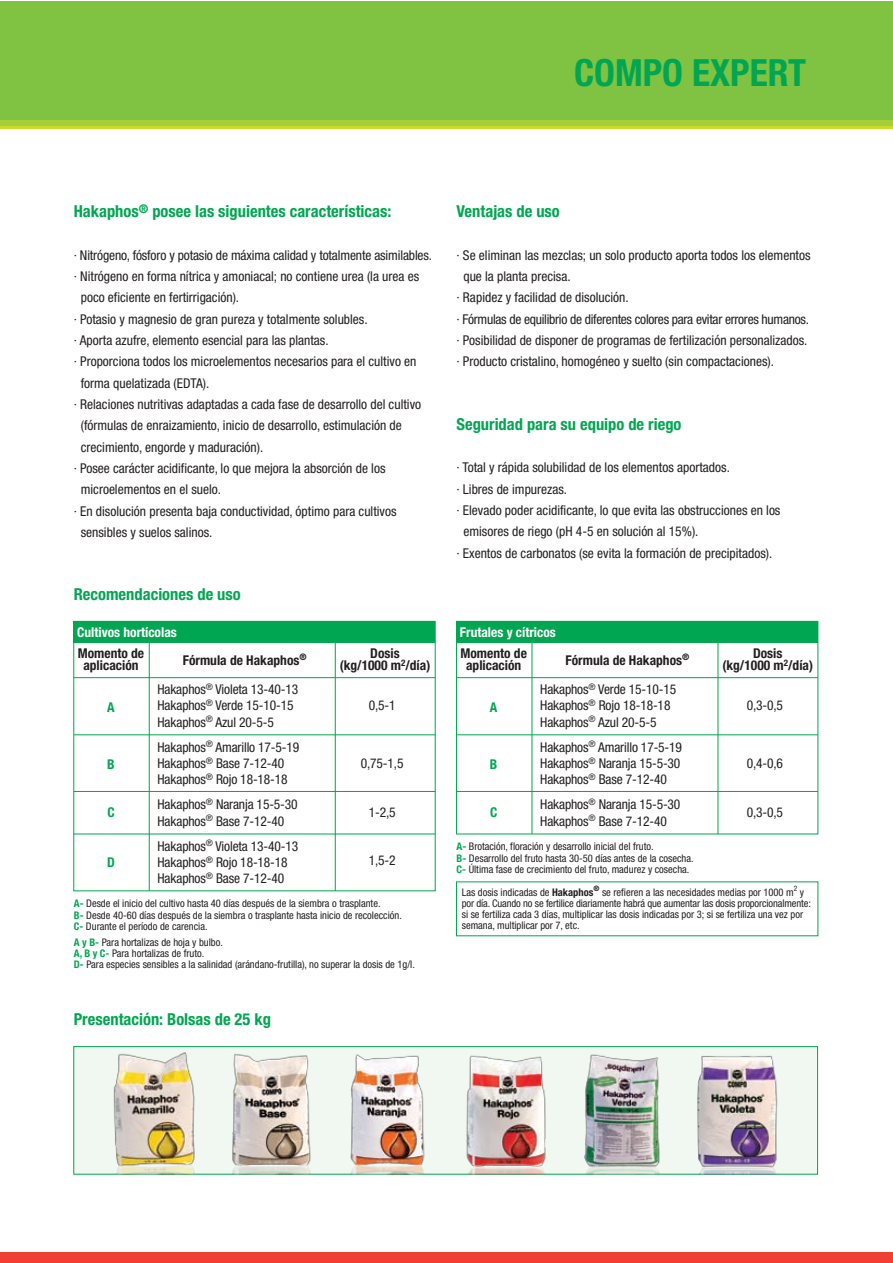
<style>
.page{position:relative;width:893px;height:1263px;background:#fff}
.page>*{position:absolute;margin:0;border:0;box-sizing:border-box;transform-origin:0 0}
.t1{font:700 condensed 37.5px "Helvetica Neue";color:#00a651}
.t2{font:700 condensed 16.5px "Helvetica Neue";color:#00a651}
.t3{font:condensed 13.5px/16.2px "Helvetica Neue";color:#231f20}
.t4{font:700 condensed 13.5px/12.3px "Helvetica Neue";color:#231f20;text-align:center}
.t5{font:condensed 13.5px "Helvetica Neue";letter-spacing:-.02em;color:#231f20}
.t6{font:700 condensed 13.5px "Helvetica Neue";color:#fff}
.t7{font:700 condensed 13.5px "Helvetica Neue";color:#00a651}
.t8{font:condensed 10.5px/11.2px "Helvetica Neue";color:#231f20}
.s1{font-weight:700;color:#00a651}
.s2{font-weight:700}
</style>
<div class="page">
<div style="left:74px;top:621px;width:361px;height:22px;background:#00a651"></div>
<div style="left:0;top:1px;width:893px;height:113px;background:#80c342"></div>
<div style="left:0;top:107px;width:893px;height:14px;background:#80c342"></div>
<div style="left:0;top:121px;width:893px;height:5px;background:#a6ce39"></div>
<hr style="left:0;top:126px;width:893px;height:3px;background:#cadb2a">
<hr style="left:149px;top:643px;width:1px;height:248px;background:#00a651">
<hr style="left:335px;top:643px;width:1px;height:248px;background:#00a651">
<hr style="left:74px;top:677px;width:361px;height:1px;background:#00a651">
<hr style="left:74px;top:734px;width:361px;height:1px;background:#00a651">
<hr style="left:74px;top:791px;width:361px;height:1px;background:#00a651">
<hr style="left:74px;top:834px;width:361px;height:1px;background:#00a651">
<div style="left:73px;top:621px;width:363px;height:270px;border:1px solid #00a651"></div>
<div style="left:456px;top:621px;width:362px;height:22px;background:#00a651"></div>
<hr style="left:532px;top:643px;width:1px;height:191px;background:#00a651">
<hr style="left:718px;top:643px;width:1px;height:191px;background:#00a651">
<hr style="left:456px;top:677px;width:362px;height:1px;background:#00a651">
<hr style="left:456px;top:734px;width:362px;height:1px;background:#00a651">
<hr style="left:456px;top:791px;width:362px;height:1px;background:#00a651">
<div style="left:456px;top:621px;width:362px;height:213px;border:1px solid #00a651"></div>
<div style="left:74px;top:1046px;width:744px;height:128px;background:#f0f8f1;border:1px solid #00a651"></div>
<img style="left:104px;top:1046px;width:94px;height:128px">
<img style="left:215px;top:1046px;width:104px;height:128px">
<img style="left:335px;top:1046px;width:96px;height:128px">
<img style="left:448px;top:1046px;width:106px;height:128px">
<img style="left:571px;top:1046px;width:96px;height:128px">
<img style="left:684px;top:1046px;width:99px;height:128px">
<div style="left:0;top:1252px;width:893px;height:11px;background:#ef4036"></div>
<h1 class="t1" style="left:574px;top:50px;width:233px">COMPO EXPERT</h1>
<p class="t2" style="left:74px;top:201px;width:319px">Hakaphos<sup>®</sup> posee las siguientes características:</p>
<p class="t2" style="left:456px;top:201px;width:105px">Ventajas de uso</p>
<p class="t3" style="left:74px;top:247px;width:360px">· Nitrógeno, fósforo y potasio de máxima calidad y totalmente asimilables.</p>
<p class="t3" style="left:74px;top:268px;width:347px">· Nitrógeno en forma nítrica y amoniacal; no contiene urea (la urea es</p>
<p class="t3" style="left:81px;top:289px;width:160px">poco eficiente en fertirrigación).</p>
<p class="t3" style="left:74px;top:311px;width:295px">· Potasio y magnesio de gran pureza y totalmente solubles.</p>
<p class="t3" style="left:74px;top:332px;width:256px">· Aporta azufre, elemento esencial para las plantas.</p>
<p class="t3" style="left:74px;top:353px;width:344px">· Proporciona todos los microelementos necesarios para el cultivo en</p>
<p class="t3" style="left:81px;top:375px;width:130px">forma quelatizada (EDTA).</p>
<p class="t3" style="left:74px;top:396px;width:349px">· Relaciones nutritivas adaptadas a cada fase de desarrollo del cultivo</p>
<p class="t3" style="left:81px;top:417px;width:323px">(fórmulas de enraizamiento, inicio de desarrollo, estimulación de</p>
<p class="t3" style="left:81px;top:439px;width:184px">crecimiento, engorde y maduración).</p>
<p class="t3" style="left:74px;top:460px;width:313px">· Posee carácter acidificante, lo que mejora la absorción de los</p>
<p class="t3" style="left:81px;top:481px;width:142px">microelementos en el suelo.</p>
<p class="t3" style="left:74px;top:503px;width:324px">· En disolución presenta baja conductividad, óptimo para cultivos</p>
<p class="t3" style="left:81px;top:524px;width:133px">sensibles y suelos salinos.</p>
<p class="t3" style="left:456px;top:247px;width:356px">· Se eliminan las mezclas; un solo producto aporta todos los elementos</p>
<p class="t3" style="left:463px;top:268px;width:109px">que la planta precisa.</p>
<p class="t3" style="left:456px;top:289px;width:174px">· Rapidez y facilidad de disolución.</p>
<p class="t5" style="left:456px;top:311px;width:354px">· Fórmulas de equilibrio de diferentes colores para evitar errores humanos.</p>
<p class="t3" style="left:456px;top:332px;width:353px">· Posibilidad de disponer de programas de fertilización personalizados.</p>
<p class="t3" style="left:456px;top:353px;width:319px">· Producto cristalino, homogéneo y suelto (sin compactaciones).</p>
<p class="t2" style="left:456px;top:414px;width:227px">Seguridad para su equipo de riego</p>
<p class="t3" style="left:456px;top:459px;width:275px">· Total y rápida solubilidad de los elementos aportados.</p>
<p class="t3" style="left:456px;top:481px;width:112px">· Libres de impurezas.</p>
<p class="t3" style="left:456px;top:502px;width:325px">· Elevado poder acidificante, lo que evita las obstrucciones en los</p>
<p class="t3" style="left:463px;top:523px;width:237px">emisores de riego (pH 4-5 en solución al 15%).</p>
<p class="t3" style="left:456px;top:545px;width:317px">· Exentos de carbonatos (se evita la formación de precipitados).</p>
<p class="t2" style="left:74px;top:584px;width:168px">Recomendaciones de uso</p>
<p class="t6" style="left:77px;top:624px;width:101px">Cultivos hortícolas</p>
<p class="t6" style="left:460px;top:624px;width:97px">Frutales y cítricos</p>
<p class="t4" style="left:78px;top:647px;width:68px">Momento de aplicación</p>
<p class="t4" style="left:183px;top:654px;width:125px">Fórmula de Hakaphos<sup>®</sup></p>
<p class="t4" style="left:340px;top:647px;width:92px">Dosis<br>(kg/1000 m<sup>2</sup>/día)</p>
<p class="t4" style="left:460px;top:647px;width:68px">Momento de aplicación</p>
<p class="t4" style="left:566px;top:654px;width:125px">Fórmula de Hakaphos<sup>®</sup></p>
<p class="t4" style="left:722px;top:647px;width:92px">Dosis<br>(kg/1000 m<sup>2</sup>/día)</p>
<p class="t7" style="left:107px;top:699px;width:9px">A</p>
<p class="t7" style="left:107px;top:756px;width:9px">B</p>
<p class="t7" style="left:107px;top:804px;width:9px">C</p>
<p class="t7" style="left:107px;top:854px;width:9px">D</p>
<p class="t3" style="left:157px;top:681px;width:142px">Hakaphos<sup>®</sup> Violeta 13-40-13<br>Hakaphos<sup>®</sup> Verde 15-10-15<br>Hakaphos<sup>®</sup> Azul 20-5-5</p>
<p class="t3" style="left:158px;top:739px;width:143px">Hakaphos<sup>®</sup> Amarillo 17-5-19<br>Hakaphos<sup>®</sup> Base 7-12-40<br>Hakaphos<sup>®</sup> Rojo 18-18-18</p>
<p class="t3" style="left:158px;top:796px;width:142px">Hakaphos<sup>®</sup> Naranja 15-5-30<br>Hakaphos<sup>®</sup> Base 7-12-40</p>
<p class="t3" style="left:158px;top:838px;width:142px">Hakaphos<sup>®</sup> Violeta 13-40-13<br>Hakaphos<sup>®</sup> Rojo 18-18-18<br>Hakaphos<sup>®</sup> Base 7-12-40</p>
<p class="t3" style="left:369px;top:697px;width:28px">0,5-1</p>
<p class="t3" style="left:361px;top:755px;width:44px">0,75-1,5</p>
<p class="t3" style="left:369px;top:804px;width:28px">1-2,5</p>
<p class="t3" style="left:369px;top:852px;width:28px">1,5-2</p>
<p class="t8" style="left:74px;top:898px;width:329px"><span class="s1">A-</span> Desde el inicio del cultivo hasta 40 días después de la siembra o trasplante.<br><span class="s1">B-</span> Desde 40-60 días después de la siembra o trasplante hasta inicio de recolección.<br><span class="s1">C-</span> Durante el período de carencia.</p>
<p class="t8" style="left:74px;top:936px;width:343px"><span class="s1">A y B-</span> Para hortalizas de hoja y bulbo.<br><span class="s1">A, B y C-</span> Para hortalizas de fruto.<br><span class="s1">D-</span> Para especies sensibles a la salinidad (arándano-frutilla), no superar la dosis de 1g/l.</p>
<p class="t7" style="left:490px;top:699px;width:9px">A</p>
<p class="t7" style="left:490px;top:756px;width:9px">B</p>
<p class="t7" style="left:490px;top:804px;width:9px">C</p>
<p class="t3" style="left:540px;top:681px;width:138px">Hakaphos<sup>®</sup> Verde 15-10-15<br>Hakaphos<sup>®</sup> Rojo 18-18-18<br>Hakaphos<sup>®</sup> Azul 20-5-5</p>
<p class="t3" style="left:540px;top:739px;width:143px;text-align:justify">Hakaphos<sup>®</sup> Amarillo 17-5-19<br>Hakaphos<sup>®</sup> Naranja 15-5-30<br>Hakaphos<sup>®</sup> Base 7-12-40</p>
<p class="t3" style="left:540px;top:796px;width:142px">Hakaphos<sup>®</sup> Naranja 15-5-30<br>Hakaphos<sup>®</sup> Base 7-12-40</p>
<p class="t3" style="left:747px;top:697px;width:38px">0,3-0,5</p>
<p class="t3" style="left:747px;top:755px;width:38px">0,4-0,6</p>
<p class="t3" style="left:747px;top:804px;width:38px">0,3-0,5</p>
<p class="t8" style="left:457px;top:841px;width:238px"><span class="s1">A-</span> Brotación, floración y desarrollo inicial del fruto.<br><span class="s1">B-</span> Desarrollo del fruto hasta 30-50 días antes de la cosecha.<br><span class="s1">C-</span> Última fase de crecimiento del fruto, madurez y cosecha.</p>
<p class="t8" style="left:462px;top:886px;width:351px">Las dosis indicadas de <span class="s2">Hakaphos</span><sup>®</sup> se refieren a las necesidades medias por 1000 m<sup>2</sup> y por día. Cuando no se fertilice diariamente habrá que aumentar las dosis proporcionalmente: si se fertiliza cada 3 días, multiplicar las dosis indicadas por 3; si se fertiliza una vez por semana, multiplicar por 7, etc.</p>
<p class="t2" style="left:74px;top:1009px;width:199px">Presentación: Bolsas de 25 kg</p>
</div>
